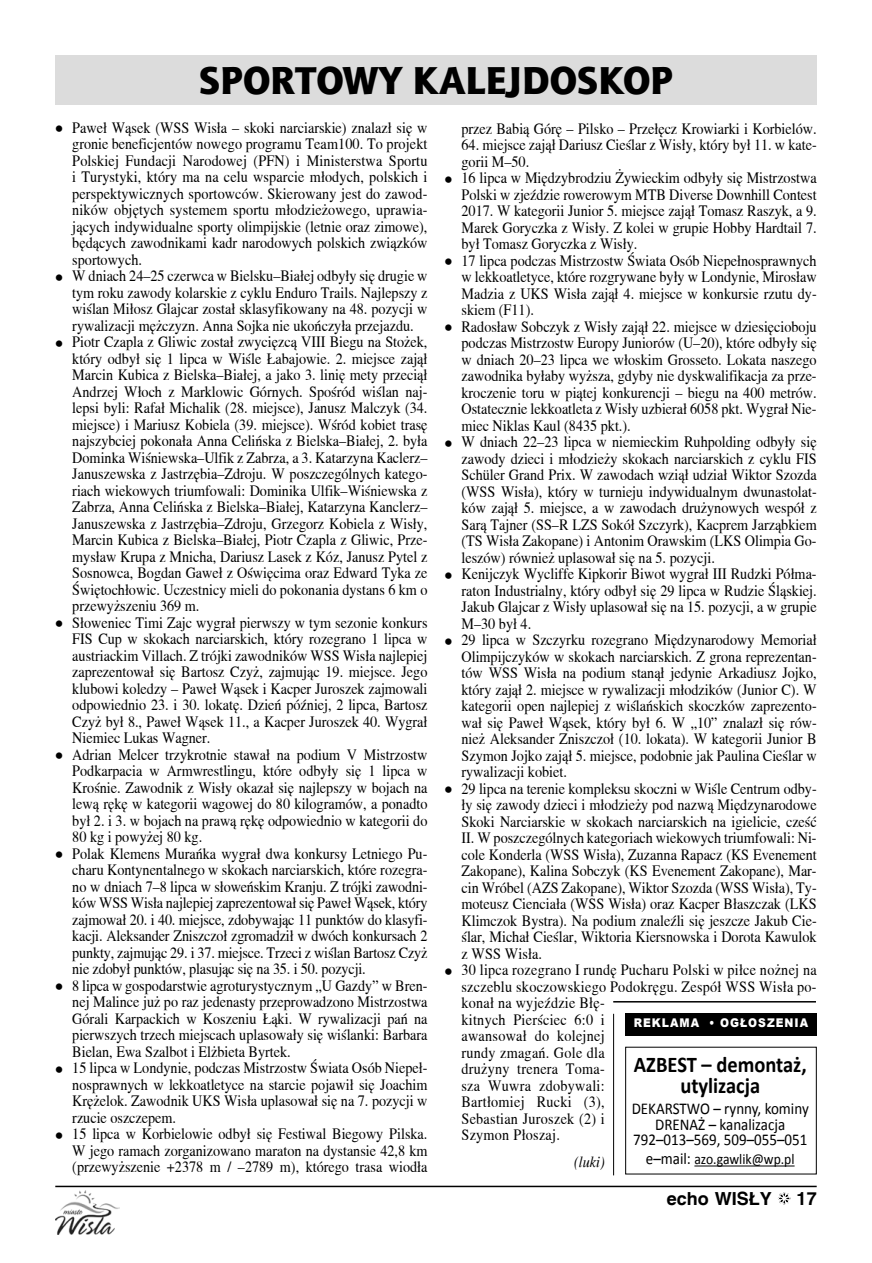
<style>
.page{position:relative;width:872px;height:1263px;background:#fff}
.page>*{position:absolute;margin:0;border:0;box-sizing:border-box;transform-origin:0 0}
.t1{font:39px "Aerton TTEFN Black";color:#000}
.t2{font:700 22.5px/21px "Calibri";color:#000;text-align:center;scale:.91 1}
.t3{font:700 18px "Switzerland";color:#000}
.t4{font:16.5px/15px "Calibri";color:#000;text-align:center;scale:.91 1}
.t5{font:15.75px/16.5px "Toronto";color:#000;text-align:justify;scale:.9 1}
.t6{font:15.75px/16.5px "Toronto";letter-spacing:.02em;color:#000;scale:.9 1}
.t7{font:italic 15.75px "Toronto";color:#000;scale:.9 1}
.t8{font:15px "Calibri";color:#000;scale:.91 1}
.t9{font:900 12px "Arial";letter-spacing:.09em;color:#fff;scale:.9 1}
.s1{font-size:25.5px}
.s2{font-size:16.5px}
</style>
<div class="page">
<hr style="left:55px;top:1186px;width:761px;height:1px;background:#000">
<svg style="left:778px;top:1192px;width:12px;height:13px"></svg>
<img style="left:55px;top:1191px;width:64px;height:43px">
<div style="left:625px;top:1013px;width:191px;height:22px;background:#000"></div>
<hr style="left:613px;top:1001px;width:203px;height:1px;background:#000">
<hr style="left:694px;top:1165px;width:100px;height:1px;background:#000">
<hr style="left:613px;top:1014px;width:1px;height:161px;background:#000">
<div style="left:55px;top:55px;width:761px;height:50px;background:#dcdcdc"></div>
<h1 class="t1" style="left:199px;top:57px;width:475px">SPORTOWY KALEJDOSKOP</h1>
<p class="t5" style="left:72px;top:119px;width:396px;text-indent:-17px"><span class="s1">•</span> Paweł Wąsek (WSS Wisła – skoki narciarskie) znalazł się w gronie beneficjentów nowego programu Team100. To projekt Polskiej Fundacji Narodowej (PFN) i Ministerstwa Sportu i Turystyki, który ma na celu wsparcie młodych, polskich i perspektywicznych sportowców. Skierowany jest do zawod&shy;ników objętych systemem sportu młodzieżowego, uprawia&shy;jących indywidualne sporty olimpijskie (letnie oraz zimowe), będących zawodnikami kadr narodowych polskich związków sportowych.</p>
<p class="t5" style="left:72px;top:268px;width:396px;text-indent:-17px"><span class="s1">•</span> W dniach 24–25 czerwca w Bielsku–Białej odbyły się drugie w tym roku zawody kolarskie z cyklu Enduro Trails. Najlepszy z wiślan Miłosz Glajcar został sklasyfikowany na 48. pozycji w rywalizacji mężczyzn. Anna Sojka nie ukończyła przejazdu.</p>
<p class="t5" style="left:72px;top:334px;width:396px;text-indent:-17px"><span class="s1">•</span> Piotr Czapla z Gliwic został zwycięzcą VIII Biegu na Stożek, który odbył się 1 lipca w Wiśle Łabajowie. 2. miejsce zajął Marcin Kubica z Bielska–Białej, a jako 3. linię mety przeciął Andrzej Włoch z Marklowic Górnych. Spośród wiślan naj&shy;lepsi byli: Rafał Michalik (28. miejsce), Janusz Malczyk (34. miejsce) i Mariusz Kobiela (39. miejsce). Wśród kobiet trasę najszybciej pokonała Anna Celińska z Bielska–Białej, 2. była Dominka Wiśniewska–Ulfik z Zabrza, a 3. Katarzyna Kaclerz– Januszewska z Jastrzębia–Zdroju. W poszczególnych katego&shy;riach wiekowych triumfowali: Dominika Ulfik–Wiśniewska z Zabrza, Anna Celińska z Bielska–Białej, Katarzyna Kanclerz– Januszewska z Jastrzębia–Zdroju, Grzegorz Kobiela z Wisły, Marcin Kubica z Bielska–Białej, Piotr Czapla z Gliwic, Prze&shy;mysław Krupa z Mnicha, Dariusz Lasek z Kóz, Janusz Pytel z Sosnowca, Bogdan Gaweł z Oświęcima oraz Edward Tyka ze Świętochłowic. Uczestnicy mieli do pokonania dystans 6 km o przewyższeniu 369 m.</p>
<p class="t5" style="left:72px;top:614px;width:396px;text-indent:-17px"><span class="s1">•</span> Słoweniec Timi Zajc wygrał pierwszy w tym sezonie konkurs FIS Cup w skokach narciarskich, który rozegrano 1 lipca w austriackim Villach. Z trójki zawodników WSS Wisła najlepiej zaprezentował się Bartosz Czyż, zajmując 19. miejsce. Jego klubowi koledzy – Paweł Wąsek i Kacper Juroszek zajmowali odpowiednio 23. i 30. lokatę. Dzień później, 2 lipca, Bartosz Czyż był 8., Paweł Wąsek 11., a Kacper Juroszek 40. Wygrał Niemiec Lukas Wagner.</p>
<p class="t5" style="left:72px;top:746px;width:396px;text-indent:-17px"><span class="s1">•</span> Adrian Melcer trzykrotnie stawał na podium V Mistrzostw Podkarpacia w Armwrestlingu, które odbyły się 1 lipca w Krośnie. Zawodnik z Wisły okazał się najlepszy w bojach na lewą rękę w kategorii wagowej do 80 kilogramów, a ponadto był 2. i 3. w bojach na prawą rękę odpowiednio w kategorii do 80 kg i powyżej 80 kg.</p>
<p class="t5" style="left:72px;top:845px;width:396px;text-indent:-17px"><span class="s1">•</span> Polak Klemens Murańka wygrał dwa konkursy Letniego Pu&shy;charu Kontynentalnego w skokach narciarskich, które rozegra&shy;no w dniach 7–8 lipca w słoweńskim Kranju. Z trójki zawodni&shy;ków WSS Wisła najlepiej zaprezentował się Paweł Wąsek, który zajmował 20. i 40. miejsce, zdobywając 11 punktów do klasyfi&shy;kacji. Aleksander Zniszczoł zgromadził w dwóch konkursach 2 punkty, zajmując 29. i 37. miejsce. Trzeci z wiślan Bartosz Czyż nie zdobył punktów, plasując się na 35. i 50. pozycji.</p>
<p class="t5" style="left:72px;top:977px;width:396px;text-indent:-17px"><span class="s1">•</span> 8 lipca w gospodarstwie agroturystycznym „U Gazdy” w Bren&shy;nej Malince już po raz jedenasty przeprowadzono Mistrzostwa Górali Karpackich w Koszeniu Łąki. W rywalizacji pań na pierwszych trzech miejscach uplasowały się wiślanki: Barbara Bielan, Ewa Szalbot i Elżbieta Byrtek.</p>
<p class="t5" style="left:72px;top:1060px;width:396px;text-indent:-17px"><span class="s1">•</span> 15 lipca w Londynie, podczas Mistrzostw Świata Osób Niepeł&shy;nosprawnych w lekkoatletyce na starcie pojawił się Joachim Krężelok. Zawodnik UKS Wisła uplasował się na 7. pozycji w rzucie oszczepem.</p>
<p class="t5" style="left:72px;top:1126px;width:396px;text-indent:-17px"><span class="s1">•</span> 15 lipca w Korbielowie odbył się Festiwal Biegowy Pilska.<br>W jego ramach zorganizowano maraton na dystansie 42,8 km (przewyższenie +2378 m / –2789 m), którego trasa wiodła</p>
<p class="t5" style="left:461px;top:120px;width:396px">przez Babią Górę – Pilsko – Przełęcz Krowiarki i Korbielów.</p>
<p class="t5" style="left:461px;top:136px;width:396px">64. miejsce zajął Dariusz Cieślar z Wisły, który był 11. w kate&shy;gorii M–50.</p>
<p class="t5" style="left:461px;top:169px;width:396px;text-indent:-17px"><span class="s1">•</span> 16 lipca w Międzybrodziu Żywieckim odbyły się Mistrzostwa Polski w zjeździe rowerowym MTB Diverse Downhill Contest 2017. W kategorii Junior 5. miejsce zajął Tomasz Raszyk, a 9.<br>Marek Goryczka z Wisły. Z kolei w grupie Hobby Hardtail 7. był Tomasz Goryczka z Wisły.</p>
<p class="t5" style="left:461px;top:252px;width:396px;text-indent:-17px"><span class="s1">•</span> 17 lipca podczas Mistrzostw Świata Osób Niepełnosprawnych w lekkoatletyce, które rozgrywane były w Londynie, Mirosław Madzia z UKS Wisła zajął 4. miejsce w konkursie rzutu dy&shy;skiem (F11).</p>
<p class="t5" style="left:461px;top:318px;width:396px;text-indent:-17px"><span class="s1">•</span> Radosław Sobczyk z Wisły zajął 22. miejsce w dziesięcioboju podczas Mistrzostw Europy Juniorów (U–20), które odbyły się w dniach 20–23 lipca we włoskim Grosseto. Lokata naszego zawodnika byłaby wyższa, gdyby nie dyskwalifikacja za prze&shy;kroczenie toru w piątej konkurencji – biegu na 400 metrów.<br>Ostatecznie lekkoatleta z Wisły uzbierał 6058 pkt. Wygrał Nie&shy;miec Niklas Kaul (8435 pkt.).</p>
<p class="t5" style="left:461px;top:433px;width:396px;text-indent:-17px"><span class="s1">•</span> W dniach 22–23 lipca w niemieckim Ruhpolding odbyły się zawody dzieci i młodzieży skokach narciarskich z cyklu FIS Schüler Grand Prix. W zawodach wziął udział Wiktor Szozda (WSS Wisła), który w turnieju indywidualnym dwunastolat&shy;ków zajął 5. miejsce, a w zawodach drużynowych wespół z Sarą Tajner (SS–R LZS Sokół Szczyrk), Kacprem Jarząbkiem (TS Wisła Zakopane) i Antonim Orawskim (LKS Olimpia Go&shy;leszów) również uplasował się na 5. pozycji.</p>
<p class="t5" style="left:461px;top:565px;width:396px;text-indent:-17px"><span class="s1">•</span> Kenijczyk Wycliffe Kipkorir Biwot wygrał III Rudzki Półma&shy;raton Industrialny, który odbył się 29 lipca w Rudzie Śląskiej.<br>Jakub Glajcar z Wisły uplasował się na 15. pozycji, a w grupie M–30 był 4.</p>
<p class="t5" style="left:461px;top:631px;width:396px;text-indent:-17px"><span class="s1">•</span> 29 lipca w Szczyrku rozegrano Międzynarodowy Memoriał Olimpijczyków w skokach narciarskich. Z grona reprezentan&shy;tów WSS Wisła na podium stanął jedynie Arkadiusz Jojko, który zajął 2. miejsce w rywalizacji młodzików (Junior C). W kategorii open najlepiej z wiślańskich skoczków zaprezento&shy;wał się Paweł Wąsek, który był 6. W „10” znalazł się rów&shy;nież Aleksander Zniszczoł (10. lokata). W kategorii Junior B Szymon Jojko zajął 5. miejsce, podobnie jak Paulina Cieślar w rywalizacji kobiet.</p>
<p class="t5" style="left:461px;top:780px;width:396px;text-indent:-17px"><span class="s1">•</span> 29 lipca na terenie kompleksu skoczni w Wiśle Centrum odby&shy;ły się zawody dzieci i młodzieży pod nazwą Międzynarodowe Skoki Narciarskie w skokach narciarskich na igielicie, cześć II. W poszczególnych kategoriach wiekowych triumfowali: Ni&shy;cole Konderla (WSS Wisła), Zuzanna Rapacz (KS Evenement Zakopane), Kalina Sobczyk (KS Evenement Zakopane), Mar&shy;cin Wróbel (AZS Zakopane), Wiktor Szozda (WSS Wisła), Ty&shy;moteusz Cienciała (WSS Wisła) oraz Kacper Błaszczak (LKS Klimczok Bystra). Na podium znaleźli się jeszcze Jakub Cie&shy;ślar, Michał Cieślar, Wiktoria Kiersnowska i Dorota Kawulok z WSS Wisła.</p>
<p class="t6" style="left:461px;top:961px;width:396px;text-indent:-17px"><span class="s1">•</span> 30 lipca rozegrano I rundę Pucharu Polski w piłce nożnej na szczeblu skoczowskiego Podokręgu. Zespół WSS Wisła po&shy;konał na wyjeździe Błę-<br>kitnych Pierściec 6:0 i<br>awansował do kolejnej<br>rundy zmagań. Gole dla<br>drużyny trenera Toma-<br>sza Wuwra zdobywali:<br>Bartłomiej Rucki (3),<br>Sebastian Juroszek (2) i<br>Szymon Płoszaj.</p>
<p class="t7" style="left:574px;top:1153px;width:36px">(luki)</p>
<p class="t9" style="left:634px;top:1014px;width:195px">REKLAMA • OGŁOSZENIA</p>
<h2 class="t2" style="left:634px;top:1054px;width:191px">AZBEST – demontaż, utylizacja</h2>
<p class="t4" style="left:631px;top:1101px;width:196px">DEKARSTWO – rynny, kominy<br>DRENAŻ – kanalizacja<br>792–013–569, 509–055–051</p>
<p class="t8" style="left:646px;top:1150px;width:165px"><span class="s2">e–mail:</span> azo.gawlik@wp.pl</p>
<p class="t3" style="left:667px;top:1187px;width:107px">echo WISŁY</p>
<p class="t3" style="left:796px;top:1187px;width:22px">17</p>
</div>
